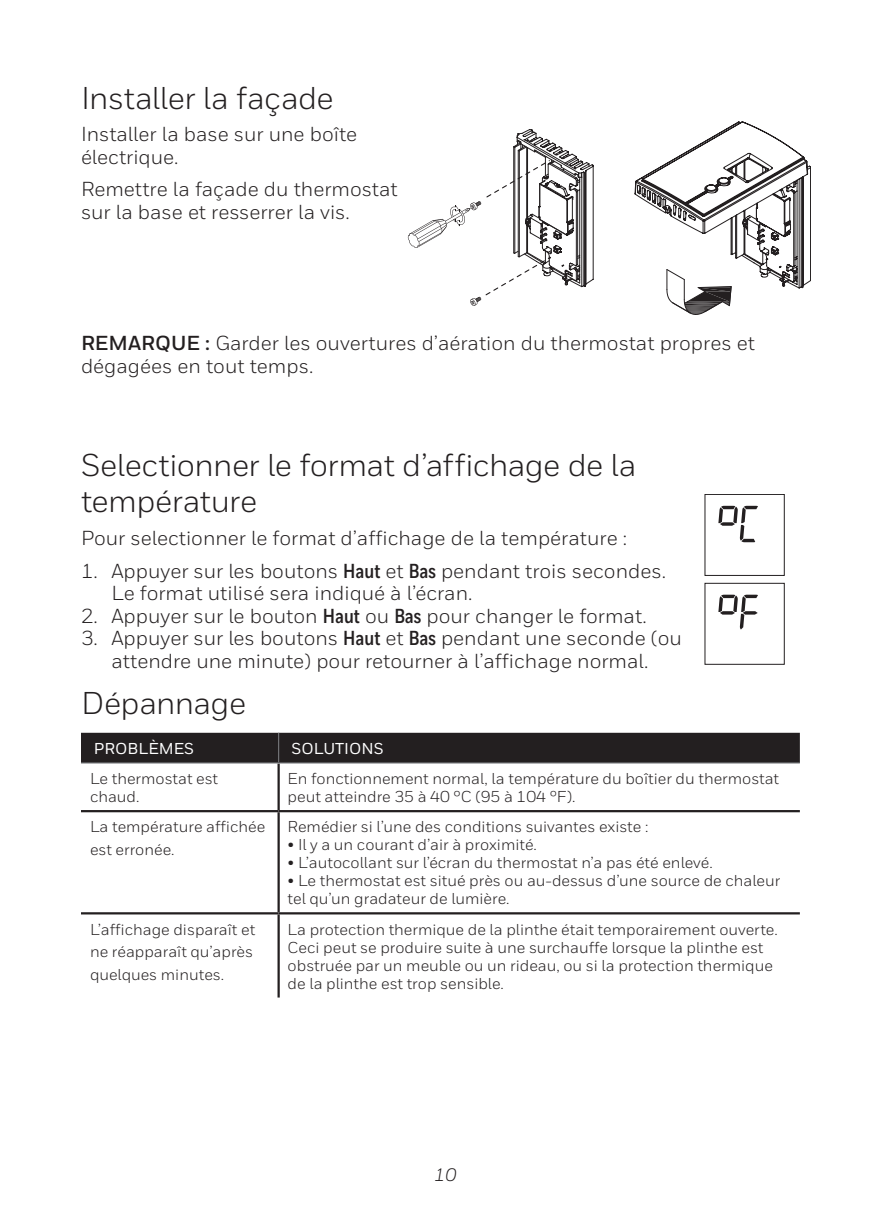
<style>
.page{position:relative;width:891px;height:1215px;background:#fff}
.page>*{position:absolute;margin:0;border:0;box-sizing:border-box;transform-origin:0 0}
.Heading_1{font:31.5px/36px "Honeywell Sans";letter-spacing:-.015em;color:#231f20}
.NOTE{font:20.25px/22.5px "Honeywell Sans";color:#231f20}
.Text_Sans{font:20.25px/22.5px "Honeywell Sans";color:#231f20}
.t1{font:italic 18px "Honeywell Sans";color:#231f20}
.Cell_Body_Small{font:15.75px/18px "Honeywell Sans";color:#231f20}
.Cell_Header_Small{font:500 15.75px "Honeywell Sans";color:#fff}
.s1{font-weight:700}
.s2{font-family:"Honeywell Cond";font-weight:700}
</style>
<div class="page">
<svg style="left:408px;top:129px;width:186px;height:177px"></svg>
<svg style="left:634px;top:122px;width:177px;height:193px"></svg>
<svg style="left:718px;top:506px;width:40px;height:36px"></svg>
<div style="left:705px;top:494px;width:80px;height:82px;border:1px solid #231f20"></div>
<svg style="left:718px;top:595px;width:40px;height:35px"></svg>
<div style="left:705px;top:583px;width:80px;height:82px;border:1px solid #231f20"></div>
<hr style="left:278px;top:764px;width:2px;height:46px;background:#231f20">
<hr style="left:81px;top:810px;width:198px;height:2px;background:#231f20">
<hr style="left:279px;top:810px;width:521px;height:2px;background:#231f20">
<hr style="left:278px;top:812px;width:2px;height:100px;background:#231f20">
<hr style="left:81px;top:912px;width:198px;height:2px;background:#231f20">
<hr style="left:279px;top:912px;width:521px;height:2px;background:#231f20">
<hr style="left:278px;top:914px;width:2px;height:84px;background:#231f20">
<hr style="left:81px;top:762px;width:198px;height:2px;background:#76787b">
<hr style="left:279px;top:762px;width:521px;height:2px;background:#76787b">
<div style="left:81px;top:733px;width:719px;height:30px;background:#231f20"></div>
<p class="Heading_1" style="left:81px;top:80px;width:254px">Installer la façade</p>
<p class="Text_Sans" style="left:81px;top:123px;width:278px">Installer la base sur une boîte électrique.</p>
<p class="Text_Sans" style="left:81px;top:178px;width:318px">Remettre la façade du thermostat sur la base et resserrer la vis.</p>
<p class="NOTE" style="left:81px;top:332px;width:675px"><span class="s1">REMARQUE :</span> Garder les ouvertures d’aération du thermostat propres et dégagées en tout temps.</p>
<p class="Heading_1" style="left:81px;top:447px;width:557px">Selectionner le format d’affichage de la température</p>
<p class="Text_Sans" style="left:81px;top:527px;width:548px">Pour selectionner le format d’affichage de la température :</p>
<p class="NOTE" style="left:111px;top:559px;width:556px;text-indent:-30px">1. Appuyer sur les boutons <span class="s2">Haut</span> et <span class="s2">Bas</span> pendant trois secondes.<br>Le format utilisé sera indiqué à l’écran.</p>
<p class="NOTE" style="left:81px;top:604px;width:567px">2. Appuyer sur le bouton <span class="s2">Haut</span> ou <span class="s2">Bas</span> pour changer le format.</p>
<p class="NOTE" style="left:81px;top:627px;width:603px;text-align:center">3. Appuyer sur les boutons <span class="s2">Haut</span> et <span class="s2">Bas</span> pendant une seconde (ou attendre une minute) pour retourner à l’affichage normal.</p>
<p class="Heading_1" style="left:81px;top:685px;width:167px">Dépannage</p>
<p class="Cell_Header_Small" style="left:94px;top:739px;width:102px">PROBLÈMES</p>
<p class="Cell_Header_Small" style="left:292px;top:739px;width:94px">SOLUTIONS</p>
<p class="Cell_Body_Small" style="left:90px;top:770px;width:130px">Le thermostat est chaud.</p>
<p class="Cell_Body_Small" style="left:288px;top:770px;width:493px">En fonctionnement normal, la température du boîtier du thermostat peut atteindre 35 à 40 °C (95 à 104 °F).</p>
<p class="Cell_Body_Small" style="left:90px;top:816px;width:177px;line-height:22.5px">La température affichée est erronée.</p>
<p class="Cell_Body_Small" style="left:288px;top:818px;width:362px">Remédier si l’une des conditions suivantes existe :</p>
<p class="Cell_Body_Small" style="left:288px;top:836px;width:251px">• Il y a un courant d’air à proximité.</p>
<p class="Cell_Body_Small" style="left:288px;top:854px;width:427px">• L’autocollant sur l’écran du thermostat n’a pas été enlevé.</p>
<p class="Cell_Body_Small" style="left:288px;top:872px;width:494px">• Le thermostat est situé près ou au-dessus d’une source de chaleur tel qu’un gradateur de lumière.</p>
<p class="Cell_Body_Small" style="left:90px;top:918px;width:167px;line-height:22.5px">L’affichage disparaît et ne réapparaît qu’après quelques minutes.</p>
<p class="Cell_Body_Small" style="left:288px;top:920px;width:492px">La protection thermique de la plinthe était temporairement ouverte.<br>Ceci peut se produire suite à une surchauffe lorsque la plinthe est obstruée par un meuble ou un rideau, ou si la protection thermique de la plinthe est trop sensible.</p>
<p class="t1" style="left:434px;top:1165px;width:24px">10</p>
</div>
